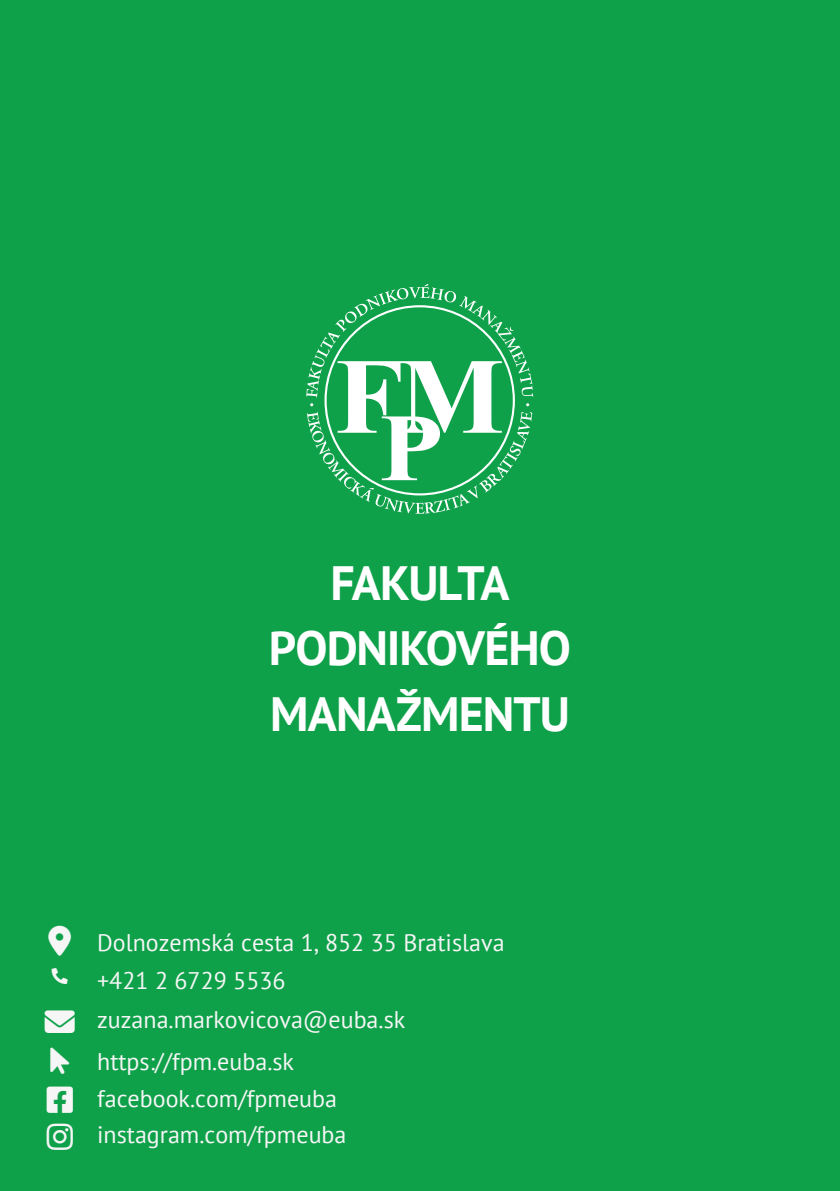
<style>
.page{position:relative;width:840px;height:1191px;background:#fff}
.page>*{position:absolute;margin:0;border:0;box-sizing:border-box;transform-origin:0 0}
.t1{font:700 48px "PT Sans";letter-spacing:-.02em;color:#fff}
.t2{font:700 48px "PT Sans";letter-spacing:-.05em;color:#fff}
.t3{font:24px "PT Sans";color:#f6f6f6}
</style>
<div class="page">
<div style="left:0;top:0;width:839px;height:1191px;background:#0fa14a"></div>
<svg style="left:306px;top:284px;width:227px;height:230px"></svg>
<p class="t2" style="left:330px;top:551px;width:180px">FAKULTA</p>
<p class="t1" style="left:269px;top:616px;width:303px">PODNIKOVÉHO</p>
<p class="t1" style="left:270px;top:682px;width:301px">MANAŽMENTU</p>
<p class="t3" style="left:97px;top:926px;width:408px">Dolnozemská cesta 1, 852 35 Bratislava</p>
<p class="t3" style="left:97px;top:965px;width:190px">+421 2 6729 5536</p>
<p class="t3" style="left:97px;top:1004px;width:309px">zuzana.markovicova@euba.sk</p>
<p class="t3" style="left:97px;top:1046px;width:198px">https://fpm.euba.sk</p>
<p class="t3" style="left:97px;top:1083px;width:241px">facebook.com/fpmeuba</p>
<p class="t3" style="left:97px;top:1119px;width:251px">instagram.com/fpmeuba</p>
</div>
